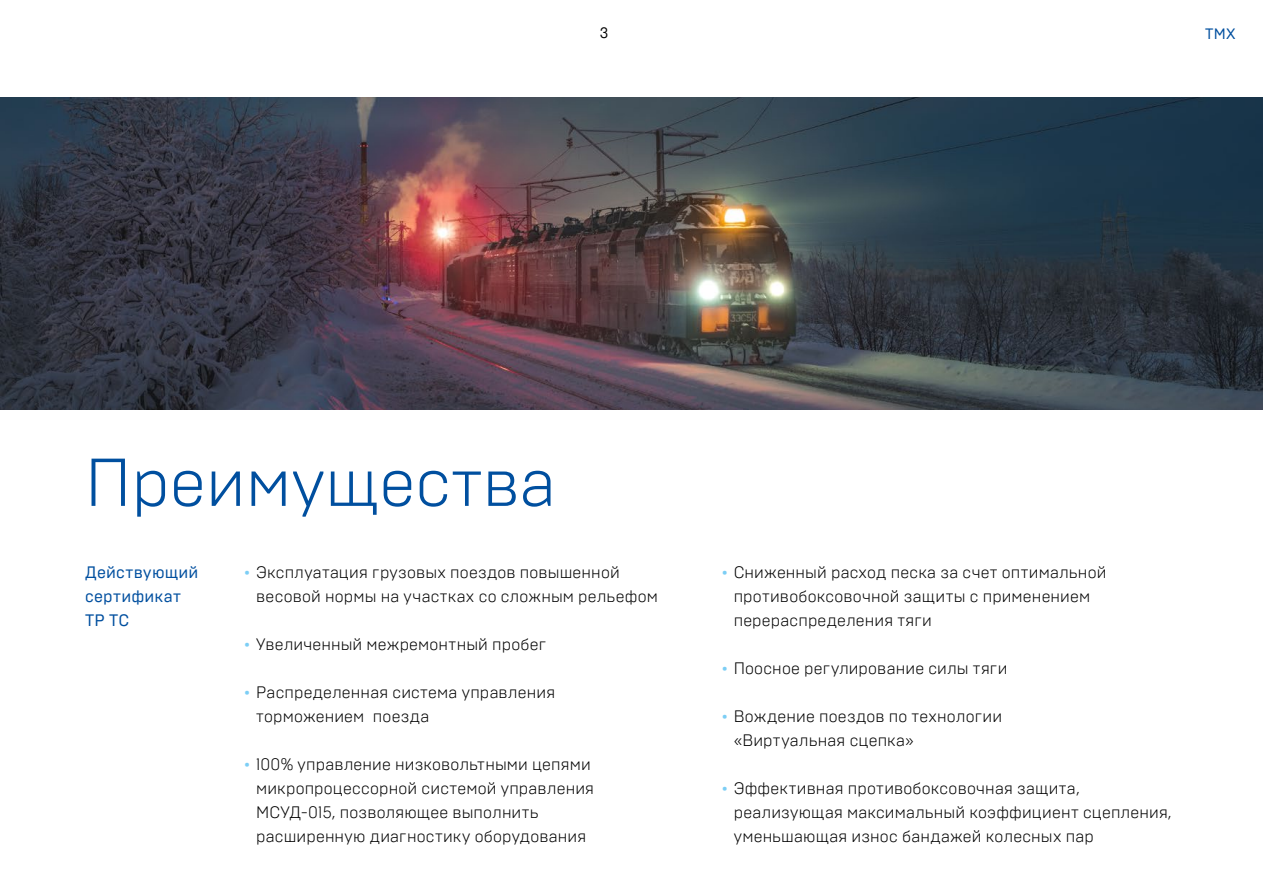
<style>
.page{position:relative;width:1263px;height:893px;background:#fff}
.page>*{position:absolute;margin:0;border:0;box-sizing:border-box;transform-origin:0 0}
.t1{font:300 67.5px "Brutal Type";color:#004f9f}
.t2{font:300 16.5px/24px "Brutal Type";letter-spacing:.01em;color:#000}
.t3{font:16.5px/24px "Brutal Type";letter-spacing:.02em;color:#004f9f}
.t4{font:15px "Brutal Type";color:#004f9f}
.t5{font:15px "Brutal Type";color:#000}
.s1{color:#7ccef5}
</style>
<div class="page">
<img style="left:0;top:98px;width:1263px;height:312px">
<p class="t5" style="left:600px;top:24px;width:10px">3</p>
<p class="t4" style="left:1205px;top:24px;width:32px">TMХ</p>
<h1 class="t1" style="left:85px;top:442px;width:472px">Преимущества</h1>
<p class="t3" style="left:85px;top:560px;width:115px">Действующий сертификат<br>ТР ТС</p>
<p class="t2" style="left:734px;top:560px;width:374px;text-indent:-12px"><span class="s1">•</span> Сниженный расход песка за счет оптимальной противобоксовочной защиты с применением перераспределения тяги</p>
<p class="t2" style="left:722px;top:656px;width:287px"><span class="s1">•</span> Поосное регулирование силы тяги</p>
<p class="t2" style="left:734px;top:704px;width:270px;text-indent:-12px"><span class="s1">•</span> Вождение поездов по технологии «Виртуальная сцепка»</p>
<p class="t2" style="left:734px;top:776px;width:439px;text-indent:-12px"><span class="s1">•</span> Эффективная противобоксовочная защита, реализующая максимальный коэффициент сцепления, уменьшающая износ бандажей колесных пар</p>
<p class="t2" style="left:256px;top:560px;width:403px;text-indent:-12px"><span class="s1">•</span> Эксплуатация грузовых поездов повышенной весовой нормы на участках со сложным рельефом</p>
<p class="t2" style="left:244px;top:632px;width:304px"><span class="s1">•</span> Увеличенный межремонтный пробег</p>
<p class="t2" style="left:256px;top:680px;width:300px;text-indent:-12px"><span class="s1">•</span> Распределенная система управления торможением поезда</p>
<p class="t2" style="left:256px;top:752px;width:339px;text-indent:-12px"><span class="s1">•</span> 100% управление низковольтными цепями микропроцессорной системой управления МСУД-015, позволяющее выполнить расширенную диагностику оборудования</p>
</div>
